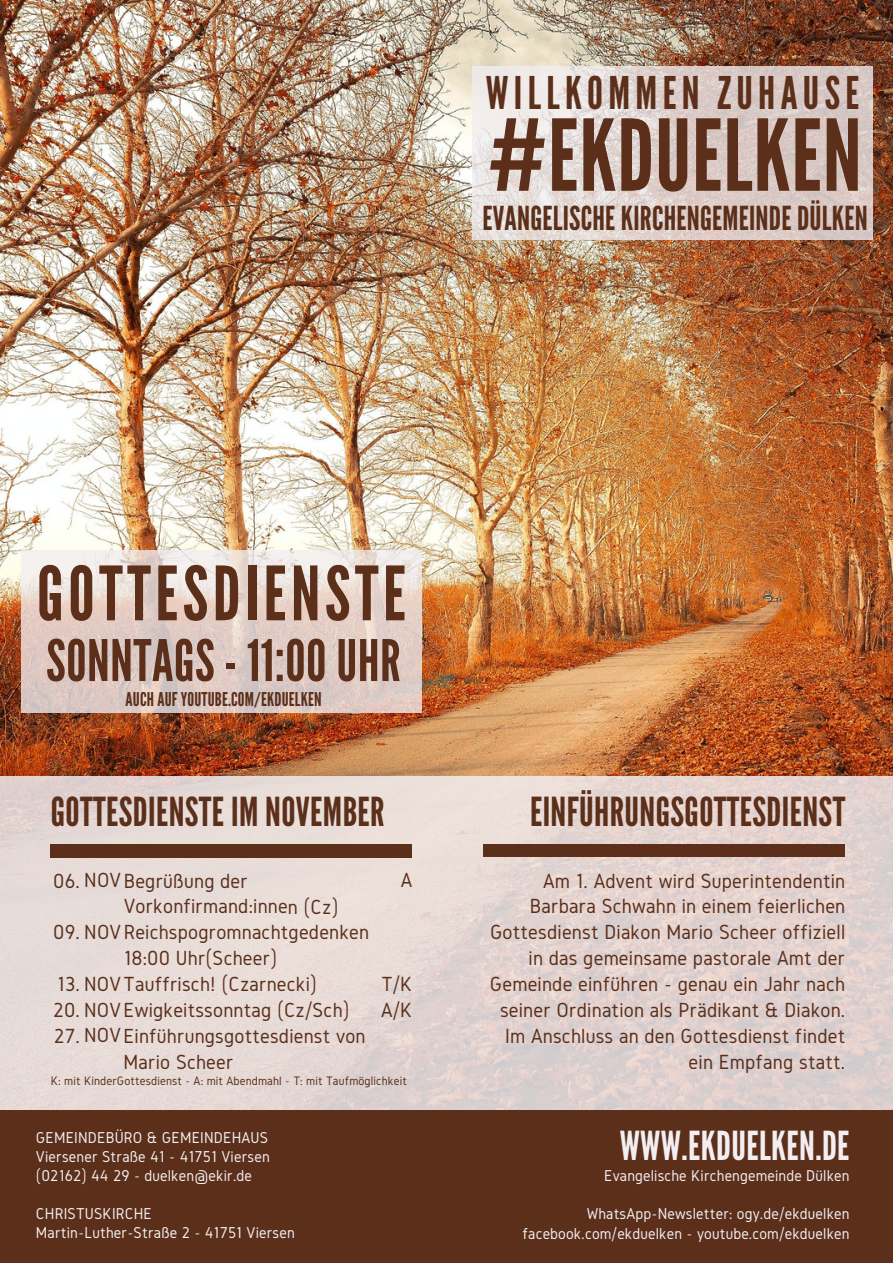
<style>
.page{position:relative;width:893px;height:1264px;background:#fff}
.page>*{position:absolute;margin:0;border:0;box-sizing:border-box;transform-origin:0 0}
.t1{font:98.55px "League Gothic";letter-spacing:.01em;color:#5b2f1a}
.t2{font:74.55px "League Gothic";letter-spacing:.06em;color:#5b2f1a}
.t3{font:57.15px "League Gothic";letter-spacing:.01em;color:#5b2f1a}
.t4{font:45px "League Gothic";letter-spacing:.12em;color:#5b2f1a}
.t5{font:39.9px "League Gothic";letter-spacing:.01em;color:#5b2f1a}
.t6{font:39.9px "League Gothic";letter-spacing:.01em;color:#f2eef1}
.t7{font:33px "League Gothic";letter-spacing:.005em;color:#5b2f1a}
.t8{font:21.3px/25.8px "Gidole";letter-spacing:.01em;color:#5b2f1a;text-align:right}
.t9{font:21.15px "Gidole";letter-spacing:.01em;color:#5b2f1a}
.t10{font:19.05px "League Gothic";letter-spacing:.01em;color:#5b2f1a}
.t11{font:16.35px "Gidole";letter-spacing:.01em;color:#f2eef1}
.t12{font:12.75px "Gidole";letter-spacing:.01em;color:#5b2f1a}
</style>
<div class="page">
<img style="left:0;top:0;width:892px;height:776px">
<svg style="left:0;top:776px;width:892px;height:334px;background:#e3d5d2"></svg>
<div style="left:0;top:1110px;width:892px;height:152px;background:#5b2f1a"></div>
<div style="left:51px;top:845px;width:361px;height:12px;background:#5b2f1a"></div>
<div style="left:484px;top:844px;width:360px;height:12px;background:#5b2f1a"></div>
<svg style="left:21px;top:550px;width:400px;height:163px;background:#e3d2cc"></svg>
<svg style="left:472px;top:66px;width:400px;height:174px;background:#dfd3d0"></svg>
<p class="t4" style="left:486px;top:67px;width:375px">WILLKOMMEN ZUHAUSE</p>
<p class="t1" style="left:488px;top:99px;width:375px">#EKDUELKEN</p>
<p class="t7" style="left:482px;top:199px;width:387px">EVANGELISCHE KIRCHENGEMEINDE DÜLKEN</p>
<p class="t2" style="left:37px;top:550px;width:370px">GOTTESDIENSTE</p>
<p class="t3" style="left:46px;top:627px;width:356px">SONNTAGS - 11:00 UHR</p>
<p class="t10" style="left:126px;top:688px;width:197px">AUCH AUF YOUTUBE.COM/EKDUELKEN</p>
<p class="t5" style="left:51px;top:789px;width:335px">GOTTESDIENSTE IM NOVEMBER</p>
<p class="t9" style="left:53px;top:868px;width:196px">06. NOVBegrüßung der</p>
<p class="t9" style="left:53px;top:920px;width:317px">09. NOVReichspogromnachtgedenken</p>
<p class="t9" style="left:57px;top:972px;width:261px">13. NOVTauffrisch! (Czarnecki)</p>
<p class="t9" style="left:53px;top:998px;width:298px">20. NOVEwigkeitssonntag (Cz/Sch)</p>
<p class="t9" style="left:54px;top:1024px;width:313px">27. NOVEinführungsgottesdienst von</p>
<p class="t9" style="left:124px;top:894px;width:216px">Vorkonfirmand:innen (Cz)</p>
<p class="t9" style="left:124px;top:946px;width:155px">18:00 Uhr(Scheer)</p>
<p class="t9" style="left:124px;top:1049px;width:111px">Mario Scheer</p>
<p class="t9" style="left:401px;top:868px;width:13px">A</p>
<p class="t9" style="left:381px;top:972px;width:32px">T/K</p>
<p class="t9" style="left:381px;top:997px;width:33px">A/K</p>
<p class="t12" style="left:51px;top:1073px;width:357px">K: mit KinderGottesdienst - A: mit Abendmahl - T: mit Taufmöglichkeit</p>
<p class="t11" style="left:36px;top:1128px;width:234px">GEMEINDEBÜRO &amp; GEMEINDEHAUS</p>
<p class="t11" style="left:36px;top:1147px;width:235px">Viersener Straße 41 - 41751 Viersen</p>
<p class="t11" style="left:36px;top:1166px;width:217px">(02162) 44 29 - duelken@ekir.de</p>
<p class="t11" style="left:36px;top:1204px;width:117px">CHRISTUSKIRCHE</p>
<p class="t11" style="left:36px;top:1223px;width:260px">Martin-Luther-Straße 2 - 41751 Viersen</p>
<p class="t5" style="left:530px;top:788px;width:317px">EINFÜHRUNGSGOTTESDIENST</p>
<p class="t8" style="left:490px;top:867px;width:357px">Am 1. Advent wird Superintendentin Barbara Schwahn in einem feierlichen Gottesdienst Diakon Mario Scheer offiziell in das gemeinsame pastorale Amt der Gemeinde einführen - genau ein Jahr nach seiner Ordination als Prädikant &amp; Diakon.</p>
<p class="t8" style="left:505px;top:1022px;width:341px">Im Anschluss an den Gottesdienst findet ein Empfang statt.</p>
<p class="t6" style="left:619px;top:1122px;width:231px">WWW.EKDUELKEN.DE</p>
<p class="t11" style="left:604px;top:1166px;width:247px">Evangelische Kirchengemeinde Dülken</p>
<p class="t11" style="left:586px;top:1204px;width:264px">WhatsApp-Newsletter: ogy.de/ekduelken</p>
<p class="t11" style="left:522px;top:1224px;width:328px">facebook.com/ekduelken - youtube.com/ekduelken</p>
</div>
